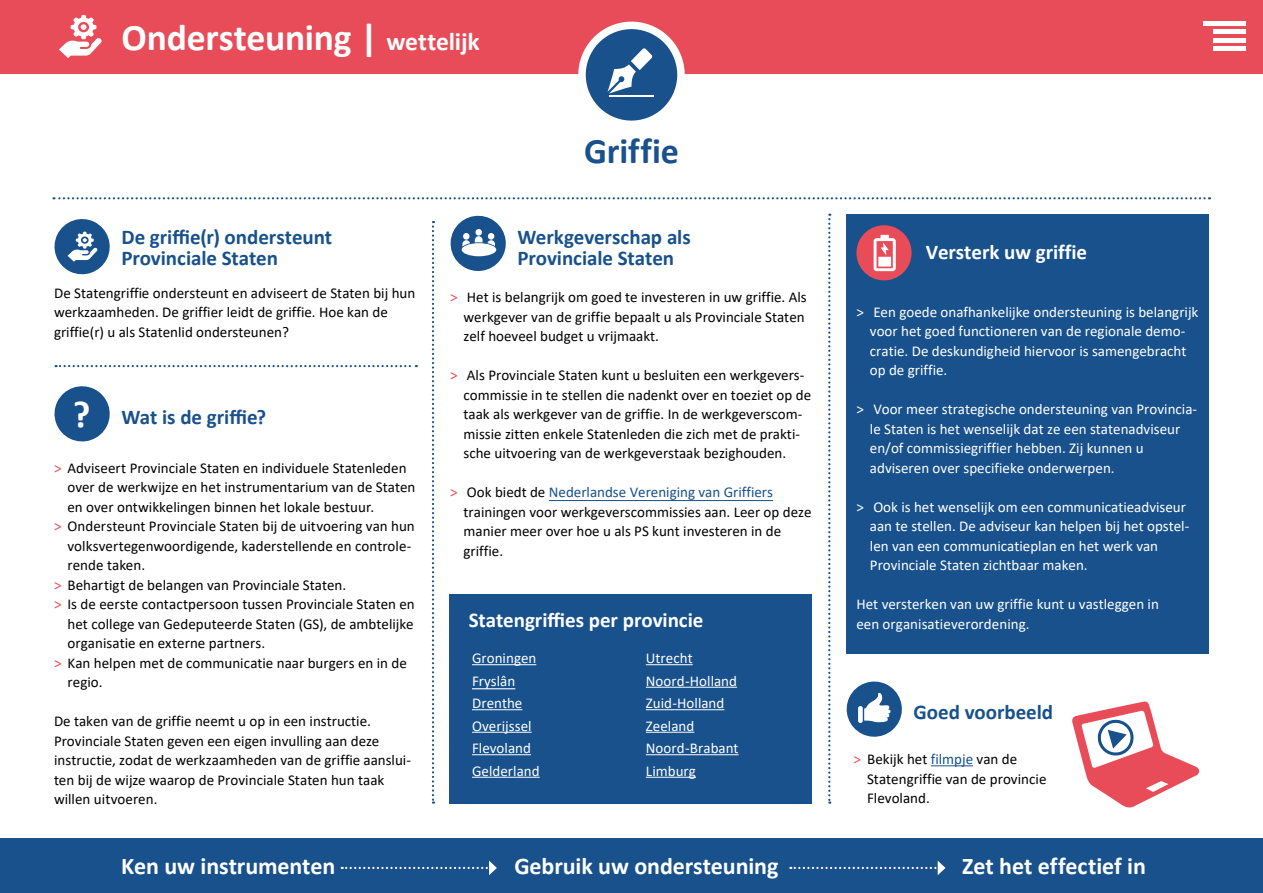
<style>
.page{position:relative;width:1263px;height:893px;background:#fff}
.page>*{position:absolute;margin:0;border:0;box-sizing:border-box;transform-origin:0 0}
.t1{font:700 38.1px "Calibri";color:#fff}
.t2{font:700 37.5px "Calibri";letter-spacing:-.005em;color:#fff}
.t3{font:700 36px "Calibri";letter-spacing:-.005em;color:#18518c}
.t4{font:700 24px "Calibri";letter-spacing:-.005em;color:#fff}
.kopje{font:700 21px/21px "Calibri";letter-spacing:-.005em;color:#18518c}
.kopje-2{font:700 21px "Calibri";letter-spacing:-.005em;color:#fff}
.bodytekst{font:15px/19.5px "Calibri";color:#000}
.bodytekst-2{font:15px/19.5px "Calibri";color:#fff}
.s1{font-size:25.5px}
.s2{color:#e94c59}
.s3{color:#18518c}
.s4{font-style:inherit}
</style>
<div class="page">
<div style="left:846px;top:214px;width:363px;height:439px;background:#18518c"></div>
<div style="left:449px;top:594px;width:363px;height:210px;background:#18518c"></div>
<svg style="left:54px;top:386px;width:56px;height:56px"></svg>
<div style="left:0;top:0;width:1263px;height:73px;background:#e94c59"></div>
<svg style="left:59px;top:15px;width:43px;height:43px"></svg>
<svg style="left:54px;top:219px;width:56px;height:56px"></svg>
<hr style="left:1203px;top:21px;width:42px;height:4px;background:#fff">
<div style="left:1213px;top:29px;width:32px;height:5px;background:#fff"></div>
<hr style="left:1213px;top:38px;width:32px;height:4px;background:#fff">
<hr style="left:1213px;top:47px;width:32px;height:4px;background:#fff">
<div style="left:0;top:839px;width:1263px;height:54px;background:#18518c"></div>
<svg style="left:342px;top:861px;width:155px;height:14px"></svg>
<svg style="left:790px;top:861px;width:155px;height:14px"></svg>
<svg style="left:432px;top:221px;width:2px;height:583px"></svg>
<svg style="left:828px;top:214px;width:2px;height:590px"></svg>
<svg style="left:56px;top:365px;width:361px;height:2px"></svg>
<hr style="left:931px;top:765px;width:42px;height:1px;background:#18518c">
<svg style="left:53px;top:197px;width:1157px;height:2px"></svg>
<svg style="left:571px;top:21px;width:121px;height:100px"></svg>
<hr style="left:609px;top:95px;width:44px;height:2px;background:#fff">
<svg style="left:856px;top:225px;width:56px;height:56px"></svg>
<svg style="left:450px;top:215px;width:56px;height:56px"></svg>
<div style="left:462px;top:243px;width:34px;height:13px;background:#fff;border-radius:50%"></div>
<hr style="left:472px;top:664px;width:64px;height:1px;background:#fff">
<hr style="left:472px;top:709px;width:50px;height:1px;background:#fff">
<hr style="left:472px;top:732px;width:60px;height:1px;background:#fff">
<hr style="left:472px;top:754px;width:59px;height:1px;background:#fff">
<hr style="left:472px;top:777px;width:68px;height:1px;background:#fff">
<hr style="left:646px;top:664px;width:47px;height:1px;background:#fff">
<hr style="left:646px;top:687px;width:91px;height:1px;background:#fff">
<hr style="left:646px;top:709px;width:78px;height:1px;background:#fff">
<hr style="left:646px;top:732px;width:48px;height:1px;background:#fff">
<hr style="left:646px;top:754px;width:93px;height:1px;background:#fff">
<hr style="left:646px;top:777px;width:50px;height:1px;background:#fff">
<svg style="left:1072px;top:701px;width:127px;height:107px"></svg>
<svg style="left:846px;top:681px;width:56px;height:56px"></svg>
<div style="left:858px;top:706px;width:5px;height:17px;background:#fff;border-radius:2px"></div>
<hr style="left:549px;top:500px;width:224px;height:1px;background:#18518c">
<hr style="left:472px;top:688px;width:43px;height:1px;background:#fff">
<p class="t2" style="left:121px;top:13px;width:360px">Ondersteuning | <span class="s1">wettelijk</span></p>
<p class="t3" style="left:584px;top:128px;width:96px">Griffie</p>
<p class="kopje" style="left:121px;top:226px;width:212px">De griffie(r) ondersteunt<br>Provinciale Staten</p>
<p class="kopje" style="left:517px;top:226px;width:175px">Werkgeverschap als<br>Provinciale Staten</p>
<p class="bodytekst" style="left:54px;top:283px;width:363px">De Statengriffie ondersteunt en adviseert de Staten bij hun werkzaamheden. De griffier leidt de griffie. Hoe kan de griffie(r) u als Statenlid ondersteunen?</p>
<p class="bodytekst" style="left:464px;top:287px;width:345px;text-indent:-13px"><span class="s2">&gt;</span> Het is belangrijk om goed te investeren in uw griffie. Als werkgever van de griffie bepaalt u als Provinciale Staten zelf hoeveel budget u vrijmaakt.</p>
<p class="bodytekst" style="left:464px;top:365px;width:349px;text-indent:-13px"><span class="s2">&gt;</span> Als Provinciale Staten kunt u besluiten een werkgevers&shy;commissie in te stellen die nadenkt over en toeziet op de taak als werkgever van de griffie. In de werkgeverscom&shy;missie zitten enkele Statenleden die zich met de prakti&shy;sche uitvoering van de werkgeverstaak bezighouden.</p>
<p class="bodytekst" style="left:464px;top:482px;width:349px;text-indent:-13px"><span class="s2">&gt;</span> Ook biedt de <span class="s3">Nederlandse Vereniging van Griffiers </span>trainingen voor werkgeverscommissies aan. Leer op deze manier meer over hoe u als PS kunt investeren in de griffie.</p>
<p class="t1" style="left:73px;top:390px;width:19px">?</p>
<p class="kopje" style="left:121px;top:406px;width:146px">Wat is de griffie?</p>
<p class="bodytekst" style="left:68px;top:458px;width:349px;text-indent:-14px"><span class="s2">&gt;</span> Adviseert Provinciale Staten en individuele Statenleden over de werkwijze en het instrumentarium van de Staten en over ontwikkelingen binnen het lokale bestuur.</p>
<p class="bodytekst" style="left:68px;top:516px;width:349px;text-indent:-14px"><span class="s2">&gt;</span> Ondersteunt Provinciale Staten bij de uitvoering van hun volksvertegenwoordigende, kaderstellende en controle&shy;rende taken.</p>
<p class="bodytekst" style="left:54px;top:575px;width:294px"><span class="s2">&gt;</span> Behartigt de belangen van Provinciale Staten.</p>
<p class="bodytekst" style="left:68px;top:594px;width:349px;text-align:justify;text-indent:-14px"><span class="s2">&gt;</span> Is de eerste contactpersoon tussen Provinciale Staten en het college van Gedeputeerde Staten (GS), de ambtelijke organisatie en externe partners.</p>
<p class="bodytekst" style="left:68px;top:653px;width:341px;text-indent:-14px"><span class="s2">&gt;</span> Kan helpen met de communicatie naar burgers en in de regio.</p>
<p class="bodytekst" style="left:54px;top:711px;width:359px">De taken van de griffie neemt u op in een instructie.<br>Provinciale Staten geven een eigen invulling aan deze instructie, zodat de werkzaamheden van de griffie aanslui&shy;ten bij de wijze waarop de Provinciale Staten hun taak willen uitvoeren.</p>
<p class="kopje-2" style="left:469px;top:606px;width:236px">Statengriffies per provincie</p>
<p class="bodytekst-2" style="left:472px;top:648px;width:66px">Groningen</p>
<p class="bodytekst-2" style="left:472px;top:670px;width:45px">Fryslân</p>
<p class="bodytekst-2" style="left:472px;top:693px;width:52px">Drenthe</p>
<p class="bodytekst-2" style="left:472px;top:715px;width:61px">Overijssel</p>
<p class="bodytekst-2" style="left:472px;top:738px;width:60px">Flevoland</p>
<p class="bodytekst-2" style="left:472px;top:760px;width:69px">Gelderland</p>
<p class="bodytekst-2" style="left:646px;top:648px;width:48px">Utrecht</p>
<p class="bodytekst-2" style="left:646px;top:670px;width:93px">Noord-Holland</p>
<p class="bodytekst-2" style="left:646px;top:693px;width:80px">Zuid-Holland</p>
<p class="bodytekst-2" style="left:646px;top:715px;width:50px">Zeeland</p>
<p class="bodytekst-2" style="left:646px;top:738px;width:94px">Noord-Brabant</p>
<p class="bodytekst-2" style="left:646px;top:760px;width:52px">Limburg</p>
<p class="kopje-2" style="left:926px;top:239px;width:163px">Versterk <span class="s4">uw</span> griffie</p>
<p class="bodytekst-2" style="left:870px;top:302px;width:330px;text-indent:-13px">&gt; Een goede onafhankelijke ondersteuning is belangrijk voor het goed functioneren van de regionale demo&shy;cratie. De deskundigheid hiervoor is samengebracht op de griffie.</p>
<p class="bodytekst-2" style="left:870px;top:399px;width:329px;text-indent:-13px">&gt; Voor meer strategische ondersteuning van Provincia&shy;le Staten is het wenselijk dat ze een statenadviseur en/of commissiegriffier hebben. Zij kunnen u adviseren over specifieke onderwerpen.</p>
<p class="bodytekst-2" style="left:870px;top:497px;width:321px;text-indent:-13px">&gt; Ook is het wenselijk om een communicatieadviseur aan te stellen. De adviseur kan helpen bij het opstel&shy;len van een communicatieplan en het werk van Provinciale Staten zichtbaar maken.</p>
<p class="bodytekst-2" style="left:856px;top:594px;width:304px">Het versterken van uw griffie kunt u vastleggen in een organisatieverordening.</p>
<p class="kopje" style="left:913px;top:701px;width:141px">Goed voorbeeld</p>
<p class="bodytekst" style="left:867px;top:749px;width:181px;text-indent:-14px"><span class="s2">&gt;</span> Bekijk het <span class="s3">filmpje</span> van de<br>Statengriffie van de provincie<br>Flevoland.</p>
<p class="t4" style="left:121px;top:850px;width:216px">Ken <span class="s4">uw</span> instrumenten</p>
<p class="t4" style="left:514px;top:850px;width:266px">Gebruik <span class="s4">uw</span> ondersteuning</p>
<p class="t4" style="left:962px;top:850px;width:185px">Zet het effectief in</p>
</div>
